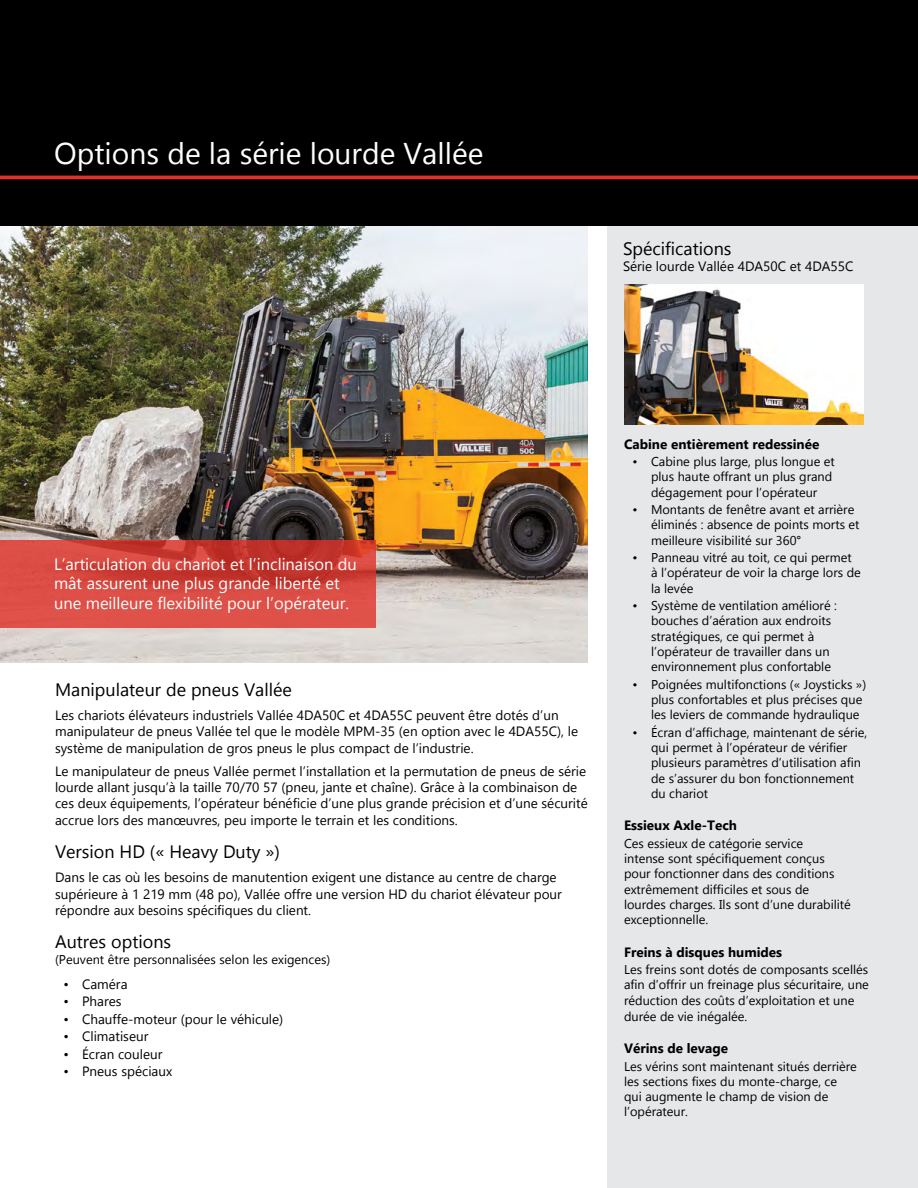
<style>
.page{position:relative;width:918px;height:1188px;background:#fff}
.page>*{position:absolute;margin:0;border:0;box-sizing:border-box;transform-origin:0 0}
.t1{font:30px "Gadugi";color:#fff}
.t2{font:18px "Gadugi";color:#000}
.t3{font:16.5px/19.8px "Gadugi";color:#fff}
.t4{font:13.5px/16.2px "Gadugi";color:#000}
.t5{font:700 13.5px "Gadugi";color:#000}
.t6{font:12.75px/15.3px "Gadugi";color:#000}
</style>
<div class="page">
<img style="left:0;top:225px;width:588px;height:437px">
<svg style="left:0;top:540px;width:376px;height:87px;fill:#dc4e45"></svg>
<div style="left:607px;top:177px;width:311px;height:1011px;background:#e6e7e8"></div>
<div style="left:0;top:0;width:918px;height:225px;background:#000"></div>
<hr style="left:0;top:176px;width:918px;height:3px;background:#e03128">
<img style="left:624px;top:285px;width:240px;height:139px">
<h1 class="t1" style="left:54px;top:136px;width:431px">Options de la série lourde Vallée</h1>
<h2 class="t2" style="left:623px;top:238px;width:110px">Spécifications</h2>
<p class="t4" style="left:623px;top:258px;width:232px">Série lourde Vallée 4DA50C et 4DA55C</p>
<p class="t3" style="left:54px;top:554px;width:304px">L’articulation du chariot et l’inclinaison du mât assurent une plus grande liberté et une meilleure flexibilité pour l’opérateur.</p>
<h2 class="t2" style="left:55px;top:678px;width:238px">Manipulateur de pneus Vallée</h2>
<p class="t4" style="left:55px;top:707px;width:525px">Les chariots élévateurs industriels Vallée 4DA50C et 4DA55C peuvent être dotés d’un manipulateur de pneus Vallée tel que le modèle MPM-35 (en option avec le 4DA55C), le système de manipulation de gros pneus le plus compact de l’industrie.</p>
<p class="t4" style="left:55px;top:763px;width:534px">Le manipulateur de pneus Vallée permet l’installation et la permutation de pneus de série lourde allant jusqu’à la taille 70/70 57 (pneu, jante et chaîne). Grâce à la combinaison de ces deux équipements, l’opérateur bénéficie d’une plus grande précision et d’une sécurité accrue lors des manœuvres, peu importe le terrain et les conditions.</p>
<h2 class="t2" style="left:55px;top:840px;width:227px">Version HD (« Heavy Duty »)</h2>
<p class="t4" style="left:55px;top:869px;width:508px">Dans le cas où les besoins de manutention exigent une distance au centre de charge supérieure à 1 219 mm (48 po), Vallée offre une version HD du chariot élévateur pour répondre aux besoins spécifiques du client.</p>
<h2 class="t2" style="left:55px;top:931px;width:118px">Autres options</h2>
<p class="t6" style="left:55px;top:952px;width:277px">(Peuvent être personnalisées selon les exigences)</p>
<p class="t4" style="left:64px;top:976px;width:65px">• Caméra</p>
<p class="t4" style="left:64px;top:993px;width:60px">• Phares</p>
<p class="t4" style="left:64px;top:1011px;width:221px">• Chauffe-moteur (pour le véhicule)</p>
<p class="t4" style="left:64px;top:1028px;width:86px">• Climatiseur</p>
<p class="t4" style="left:64px;top:1046px;width:100px">• Écran couleur</p>
<p class="t4" style="left:64px;top:1063px;width:110px">• Pneus spéciaux</p>
<p class="t5" style="left:624px;top:436px;width:197px">Cabine entièrement redessinée</p>
<p class="t6" style="left:651px;top:454px;width:185px;text-indent:-19px">• Cabine plus large, plus longue et plus haute offrant un plus grand dégagement pour l’opérateur</p>
<p class="t6" style="left:651px;top:502px;width:210px;text-indent:-19px">• Montants de fenêtre avant et arrière éliminés : absence de points morts et meilleure visibilité sur 360°</p>
<p class="t6" style="left:651px;top:550px;width:211px;text-indent:-19px">• Panneau vitré au toit, ce qui permet à l’opérateur de voir la charge lors de la levée</p>
<p class="t6" style="left:651px;top:598px;width:187px;text-indent:-19px">• Système de ventilation amélioré : bouches d’aération aux endroits stratégiques, ce qui permet à l’opérateur de travailler dans un environnement plus confortable</p>
<p class="t6" style="left:651px;top:676px;width:217px;text-indent:-19px">• Poignées multifonctions (« Joysticks ») plus confortables et plus précises que les leviers de commande hydraulique</p>
<p class="t6" style="left:651px;top:725px;width:218px;text-indent:-19px">• Écran d’affichage, maintenant de série, qui permet à l’opérateur de vérifier plusieurs paramètres d’utilisation afin de s’assurer du bon fonctionnement du chariot</p>
<p class="t5" style="left:624px;top:817px;width:114px">Essieux Axle-Tech</p>
<p class="t6" style="left:624px;top:836px;width:228px">Ces essieux de catégorie service<br>intense sont spécifiquement conçus pour fonctionner dans des conditions extrêmement difficiles et sous de lourdes charges. Ils sont d’une durabilité exceptionnelle.</p>
<p class="t5" style="left:624px;top:944px;width:160px">Freins à disques humides</p>
<p class="t6" style="left:624px;top:962px;width:246px">Les freins sont dotés de composants scellés afin d’offrir un freinage plus sécuritaire, une réduction des coûts d’exploitation et une durée de vie inégalée.</p>
<p class="t5" style="left:624px;top:1040px;width:106px">Vérins de levage</p>
<p class="t6" style="left:624px;top:1058px;width:234px">Les vérins sont maintenant situés derrière les sections fixes du monte-charge, ce qui augmente le champ de vision de l’opérateur.</p>
</div>
